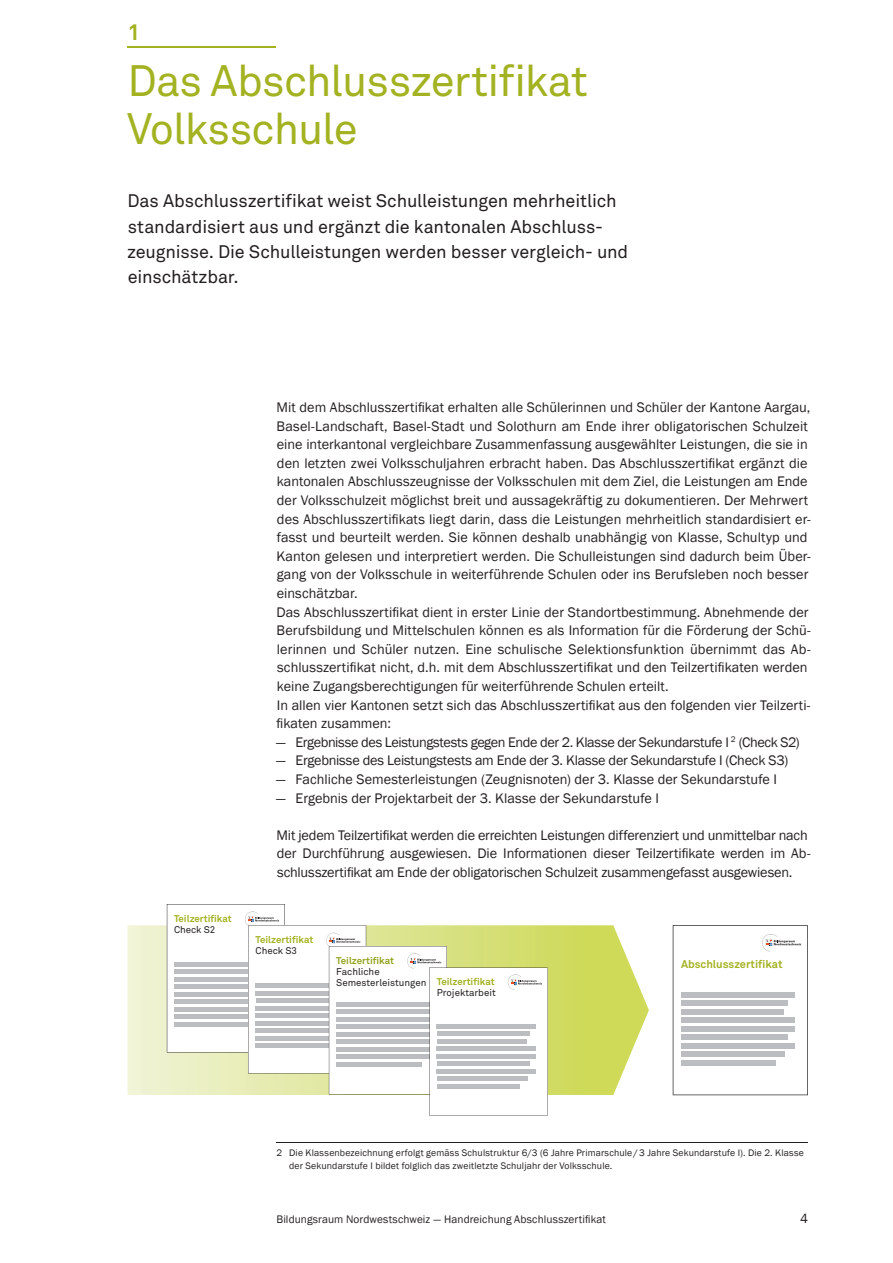
<style>
.page{position:relative;width:893px;height:1263px;background:#fff}
.page>*{position:absolute;margin:0;border:0;box-sizing:border-box;transform-origin:0 0}
.t1{font:43.5px/48px "Akkurat Pro";letter-spacing:-.02em;color:#a3b221}
.t2{font:700 22.5px "Akkurat Pro";color:#a3b221}
.t3{font:18px/25.2px "Akkurat Pro";letter-spacing:-.01em;color:#231f20}
.t4{font:14.25px/18.6px "Franklin Gothic";color:#231f20}
.t5{font:14.25px "Franklin Gothic";letter-spacing:-.03em;color:#231f20}
.t6{font:14.25px "Franklin Gothic";letter-spacing:-.02em;color:#231f20}
.t7{font:13.5px "Franklin Gothic";color:#231f20}
.t8{font:11.25px "Franklin Gothic";letter-spacing:.01em;color:#231f20}
.t9{font:700 11.1px "Akkurat Pro";color:#a3b221}
.t10{font:9.75px/12.6px "Franklin Gothic";letter-spacing:.015em;color:#231f20}
.t11{font:9.75px/11.2px "Akkurat Pro";color:#231f20}
.t12{font:700 9.75px "Akkurat Pro";color:#a3b221}
.t13{font:700 9.75px "Akkurat Pro";color:#94a31e}
.s1{font-weight:700;color:#a3b221}
</style>
<div class="page">
<hr style="left:276px;top:1142px;width:532px;height:1px;background:#231f20">
<hr style="left:128px;top:46px;width:148px;height:2px;background:#a3b221">
<svg style="left:673px;top:925px;width:135px;height:170px"></svg>
<div style="left:681px;top:992px;width:113px;height:5px;background:#bbbdc0"></div>
<div style="left:681px;top:1009px;width:103px;height:5px;background:#bbbdc0"></div>
<div style="left:681px;top:1026px;width:113px;height:5px;background:#bbbdc0"></div>
<div style="left:681px;top:1043px;width:113px;height:6px;background:#bbbdc0"></div>
<div style="left:681px;top:1000px;width:106px;height:6px;background:#bbbdc0"></div>
<div style="left:681px;top:1018px;width:113px;height:5px;background:#bbbdc0"></div>
<div style="left:681px;top:1035px;width:106px;height:5px;background:#bbbdc0"></div>
<div style="left:681px;top:1052px;width:103px;height:5px;background:#bbbdc0"></div>
<div style="left:681px;top:1060px;width:94px;height:6px;background:#bbbdc0"></div>
<svg style="left:128px;top:925px;width:521px;height:170px;background:#dde591"></svg>
<svg style="left:167px;top:904px;width:380px;height:212px"></svg>
<h2 class="t2" style="left:128px;top:24px;width:14px">1</h2>
<h1 class="t1" style="left:127px;top:61px;width:462px">Das Abschlusszertifikat<br>Volksschule</h1>
<p class="t3" style="left:127px;top:190px;width:503px">Das Abschlusszertifikat weist Schulleistungen mehrheitlich standardisiert aus und ergänzt die kantonalen Abschluss&shy;zeugnisse. Die Schulleistungen werden besser vergleich- und einschätzbar.</p>
<p class="t12" style="left:174px;top:915px;width:59px">Teilzertifikat</p>
<p class="t11" style="left:174px;top:925px;width:43px">Check S2</p>
<p class="t4" style="left:277px;top:398px;width:536px">Mit dem Abschlusszertifikat erhalten alle Schülerinnen und Schüler der Kantone Aargau, Basel-Landschaft, Basel-Stadt und Solothurn am Ende ihrer obligatorischen Schulzeit eine interkantonal vergleichbare Zusammenfassung ausgewählter Leistungen, die sie in den letzten zwei Volksschuljahren erbracht haben. Das Abschlusszertifikat ergänzt die kantonalen Abschlusszeugnisse der Volksschulen mit dem Ziel, die Leistungen am Ende der Volksschulzeit möglichst breit und aussagekräftig zu dokumentieren. Der Mehrwert des Abschlusszertifikats liegt darin, dass die Leistungen mehrheitlich standardisiert er&shy;fasst und beurteilt werden. Sie können deshalb unabhängig von Klasse, Schultyp und Kanton gelesen und interpretiert werden. Die Schulleistungen sind dadurch beim Über&shy;gang von der Volksschule in weiterführende Schulen oder ins Berufsleben noch besser einschätzbar.<br>Das Abschlusszertifikat dient in erster Linie der Standortbestimmung. Abnehmende der Berufsbildung und Mittelschulen können es als Information für die Förderung der Schü&shy;lerinnen und Schüler nutzen. Eine schulische Selektionsfunktion übernimmt das Ab&shy;schlusszertifikat nicht, d.h. mit dem Abschlusszertifikat und den Teilzertifikaten werden keine Zugangsberechtigungen für weiterführende Schulen erteilt.<br>In allen vier Kantonen setzt sich das Abschlusszertifikat aus den folgenden vier Teilzerti&shy;fikaten zusammen:</p>
<p class="t5" style="left:276px;top:734px;width:525px">— Ergebnisse des Leistungstests gegen Ende der 2. Klasse der Sekundarstufe I <sup>2</sup> (Check S2)</p>
<p class="t6" style="left:276px;top:752px;width:514px">— Ergebnisse des Leistungstests am Ende der 3. Klasse der Sekundarstufe I (Check S3)</p>
<p class="t4" style="left:276px;top:770px;width:502px">— Fachliche Semesterleistungen (Zeugnisnoten) der 3. Klasse der Sekundarstufe I</p>
<p class="t4" style="left:276px;top:788px;width:384px">— Ergebnis der Projektarbeit der 3. Klasse der Sekundarstufe I</p>
<p class="t4" style="left:277px;top:825px;width:535px">Mit jedem Teilzertifikat werden die erreichten Leistungen differenziert und unmittelbar nach der Durchführung ausgewiesen. Die Informationen dieser Teilzertifikate werden im Ab&shy;schlusszertifikat am Ende der obligatorischen Schulzeit zusammengefasst ausgewiesen.</p>
<p class="t12" style="left:256px;top:936px;width:59px">Teilzertifikat</p>
<p class="t11" style="left:256px;top:946px;width:43px">Check S3</p>
<p class="t13" style="left:336px;top:957px;width:59px">Teilzertifikat</p>
<p class="t11" style="left:336px;top:967px;width:160px">Fachliche<br>Semesterleistungen <span class="s1">Teilzertifikat</span></p>
<p class="t11" style="left:437px;top:988px;width:60px">Projektarbeit</p>
<p class="t9" style="left:681px;top:960px;width:103px">Abschlusszertifikat</p>
<p class="t10" style="left:289px;top:1146px;width:516px;text-indent:-13px">2 Die Klassenbezeichnung erfolgt gemäss Schulstruktur 6/3 (6 Jahre Primarschule / 3 Jahre Sekundarstufe I). Die 2. Klasse der Sekundarstufe I bildet folglich das zweitletzte Schuljahr der Volksschule.</p>
<p class="t8" style="left:276px;top:1213px;width:331px">Bildungsraum Nordwestschweiz — Handreichung Abschlusszertifikat</p>
<p class="t7" style="left:800px;top:1210px;width:9px">4</p>
</div>
